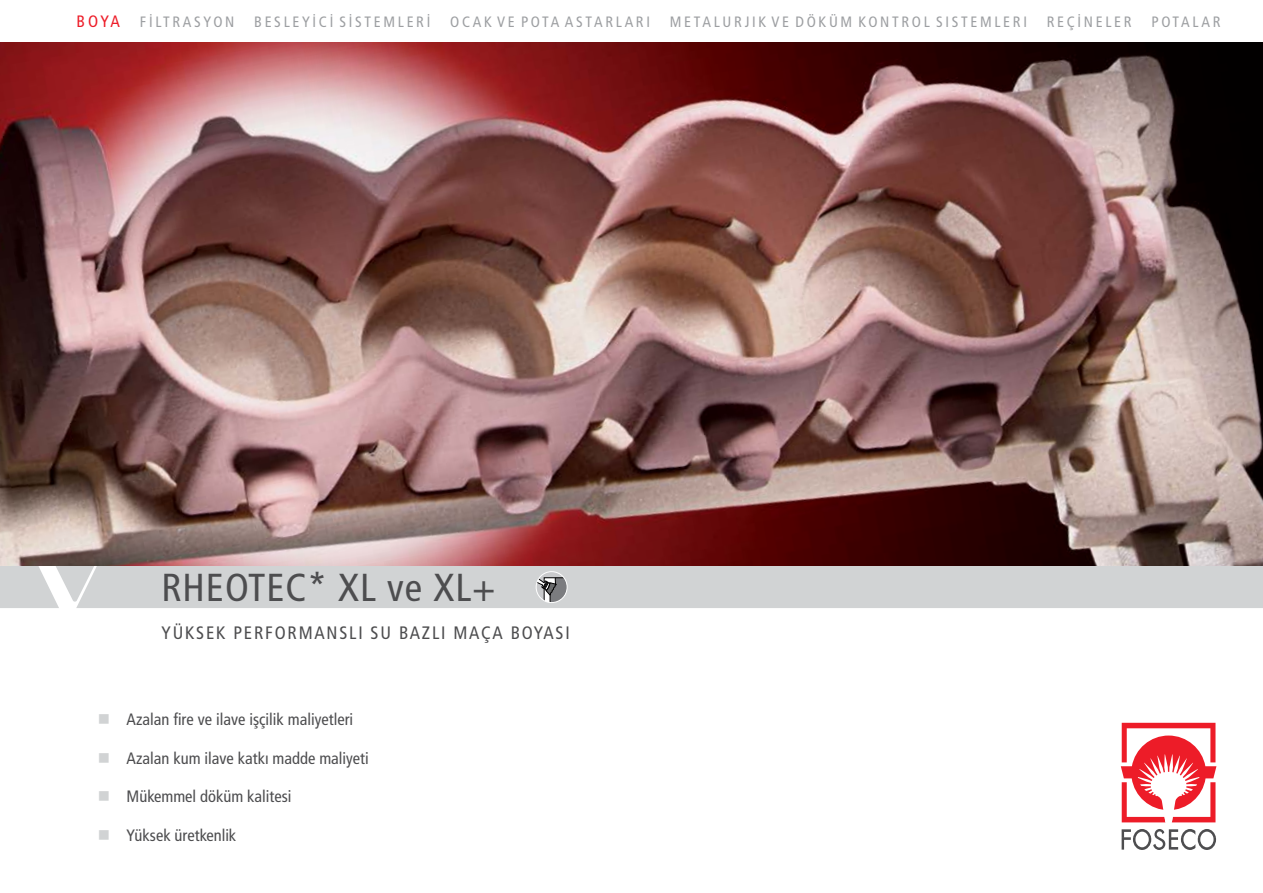
<style>
.page{position:relative;width:1263px;height:893px;background:#fff}
.page>*{position:absolute;margin:0;border:0;box-sizing:border-box;transform-origin:0 0}
.t1{font:condensed 39px "Frutiger LT Pro";letter-spacing:.025em;color:#4d4d4f}
.t2{font:condensed 18px "Frutiger LT Pro";letter-spacing:.1em;color:#4d4d4f}
.t3{font:condensed 16.5px "Frutiger LT Pro";color:#4d4d4f}
.t4{font:condensed 15px "Frutiger LT Pro";letter-spacing:.18em;color:#9d9fa2}
.s1{font-size:16.5px;color:#ed1c28}
.s2{color:#d1d3d4}
</style>
<div class="page">
<svg style="left:1121px;top:723px;width:95px;height:99px"></svg>
<svg style="left:1121px;top:829px;width:95px;height:21px"></svg>
<div style="left:94px;top:566px;width:1169px;height:42px;background:#d1d3d4"></div>
<svg style="left:0;top:566px;width:94px;height:42px"></svg>
<img style="left:0;top:43px;width:1263px;height:523px">
<div style="left:536px;top:572px;width:31px;height:31px;background:#c9cacc;border-radius:50%"></div>
<svg style="left:536px;top:577px;width:31px;height:26px"></svg>
<div style="left:536px;top:571px;width:32px;height:32px;border:1px solid #fff;border-radius:50%"></div>
<p class="t4" style="left:77px;top:14px;width:159px"><span class="s1">BOYA</span> FİLTRASYON</p>
<p class="t4" style="left:254px;top:14px;width:178px">BESLEYİCİ SİSTEMLERİ</p>
<p class="t4" style="left:450px;top:14px;width:201px">OCAK VE POTA ASTARLARI</p>
<p class="t4" style="left:670px;top:14px;width:359px">METALURJIK VE DÖKÜM KONTROL SISTEMLERI</p>
<p class="t4" style="left:1047px;top:14px;width:86px">REÇİNELER</p>
<p class="t4" style="left:1151px;top:14px;width:71px">POTALAR</p>
<h1 class="t1" style="left:161px;top:565px;width:336px">RHEOTEC* XL ve XL+</h1>
<p class="t2" style="left:162px;top:622px;width:410px">YÜKSEK PERFORMANSLI SU BAZLI MAÇA BOYASI</p>
<p class="t3" style="left:98px;top:709px;width:257px"><span class="s2">■</span> Azalan fire ve ilave işçilik maliyetleri</p>
<p class="t3" style="left:98px;top:748px;width:272px"><span class="s2">■</span> Azalan kum ilave katkı madde maliyeti</p>
<p class="t3" style="left:98px;top:787px;width:195px"><span class="s2">■</span> Mükemmel döküm kalitesi</p>
<p class="t3" style="left:98px;top:826px;width:140px"><span class="s2">■</span> Yüksek üretkenlik</p>
</div>
